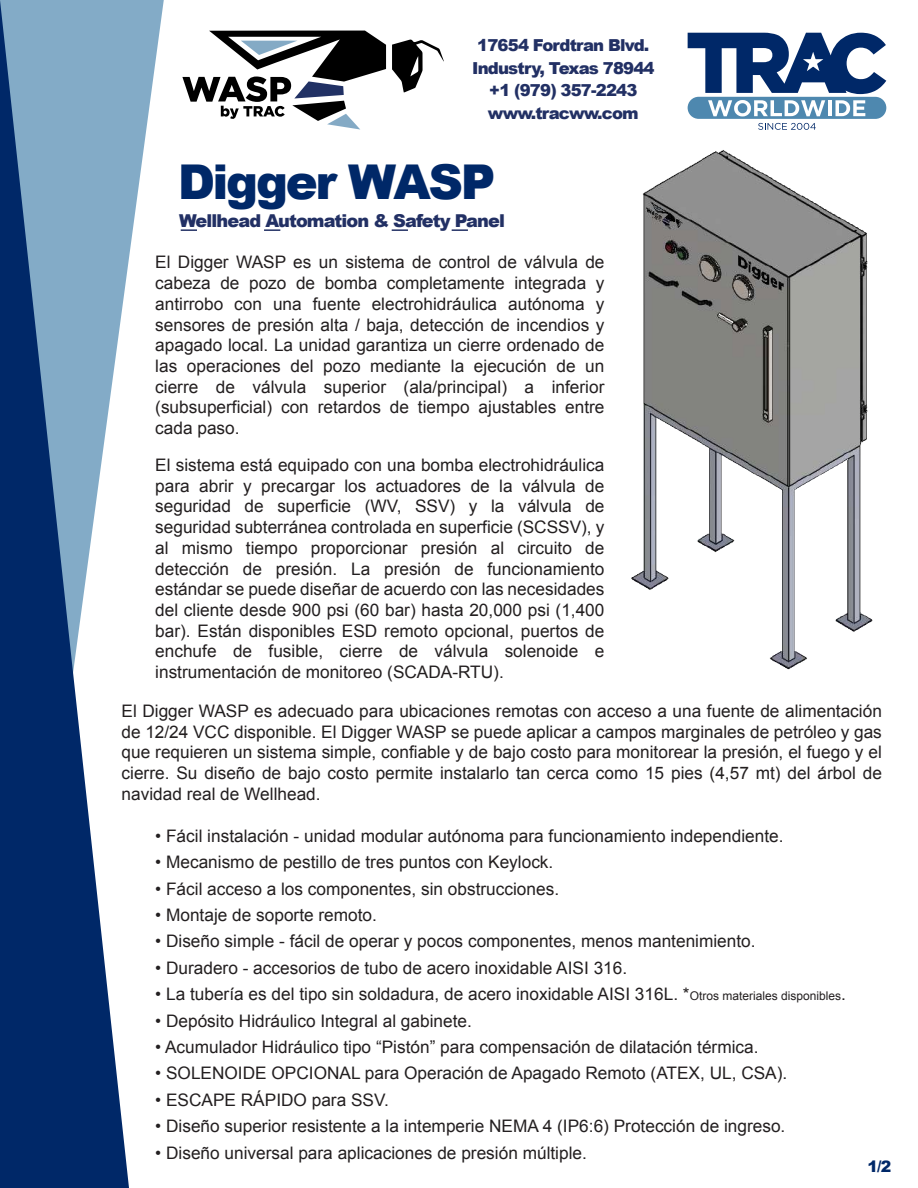
<style>
.page{position:relative;width:918px;height:1188px;background:#fff}
.page>*{position:absolute;margin:0;border:0;box-sizing:border-box;transform-origin:0 0}
.t1{font:900 48px "Arial";letter-spacing:-.05em;color:#002868}
.t2{font:900 17.7px "Arial";letter-spacing:-.05em;color:#223064}
.t3{font:17.25px/20.7px "Arial";color:#231f20;text-align:justify}
.t4{font:900 16.5px/22.8px "Arial";letter-spacing:-.05em;color:#223064;text-align:center}
.t5{font:900 15.75px "Arial";color:#002868}
.s1{font-size:12px}
</style>
<div class="page">
<svg style="left:181px;top:229px;width:16px;height:2px"></svg>
<svg style="left:264px;top:229px;width:16px;height:2px"></svg>
<svg style="left:392px;top:229px;width:16px;height:2px"></svg>
<svg style="left:452px;top:229px;width:16px;height:2px"></svg>
<svg style="left:129px;top:0;width:35px;height:257px"></svg>
<svg style="left:0;top:0;width:129px;height:1188px"></svg>
<svg style="left:392px;top:39px;width:52px;height:53px"></svg>
<svg style="left:182px;top:30px;width:204px;height:100px"></svg>
<div style="left:688px;top:97px;width:198px;height:22px;background:#4e88af;border-radius:11px"></div>
<svg style="left:708px;top:100px;width:117px;height:16px"></svg>
<hr style="left:828px;top:100px;width:4px;height:16px;background:#fff">
<svg style="left:835px;top:100px;width:30px;height:16px"></svg>
<svg style="left:688px;top:33px;width:198px;height:61px"></svg>
<svg style="left:758px;top:123px;width:58px;height:7px"></svg>
<img style="left:631px;top:150px;width:242px;height:520px">
<p class="t4" style="left:472px;top:33px;width:184px">17654 Fordtran Blvd.<br>Industry, Texas 78944 +1 (979) 357-2243 www.tracww.com</p>
<h1 class="t1" style="left:178px;top:147px;width:319px">Digger WASP</h1>
<p class="t2" style="left:179px;top:208px;width:327px">Wellhead Automation &amp; Safety Panel</p>
<p class="t3" style="left:155px;top:252px;width:451px">El Digger WASP es un sistema de control de válvula de cabeza de pozo de bomba completamente integrada y antirrobo con una fuente electrohidráulica autónoma y sensores de presión alta / baja, detección de incendios y apagado local. La unidad garantiza un cierre ordenado de las operaciones del pozo mediante la ejecución de un cierre de válvula superior (ala/principal) a inferior (subsuperficial) con retardos de tiempo ajustables entre cada paso.</p>
<p class="t3" style="left:155px;top:455px;width:451px">El sistema está equipado con una bomba electrohidráulica para abrir y precargar los actuadores de la válvula de seguridad de superficie (WV, SSV) y la válvula de seguridad subterránea controlada en superficie (SCSSV), y al mismo tiempo proporcionar presión al circuito de detección de presión. La presión de funcionamiento estándar se puede diseñar de acuerdo con las necesidades del cliente desde 900 psi (60 bar) hasta 20,000 psi (1,400 bar). Están disponibles ESD remoto opcional, puertos de enchufe de fusible, cierre de válvula solenoide e instrumentación de monitoreo (SCADA-RTU).</p>
<p class="t3" style="left:122px;top:701px;width:762px">El Digger WASP es adecuado para ubicaciones remotas con acceso a una fuente de alimentación de 12/24 VCC disponible. El Digger WASP se puede aplicar a campos marginales de petróleo y gas que requieren un sistema simple, confiable y de bajo costo para monitorear la presión, el fuego y el cierre. Su diseño de bajo costo permite instalarlo tan cerca como 15 pies (4,57 mt) del árbol de navidad real de Wellhead.</p>
<p class="t3" style="left:155px;top:826px;width:630px">• Fácil instalación - unidad modular autónoma para funcionamiento independiente.</p>
<p class="t3" style="left:155px;top:852px;width:400px">• Mecanismo de pestillo de tres puntos con Keylock.</p>
<p class="t3" style="left:155px;top:878px;width:405px">• Fácil acceso a los componentes, sin obstrucciones.</p>
<p class="t3" style="left:155px;top:905px;width:223px">• Montaje de soporte remoto.</p>
<p class="t3" style="left:155px;top:931px;width:602px">• Diseño simple - fácil de operar y pocos componentes, menos mantenimiento.</p>
<p class="t3" style="left:155px;top:958px;width:474px">• Duradero - accesorios de tubo de acero inoxidable AISI 316.</p>
<p class="t3" style="left:155px;top:984px;width:692px">• La tubería es del tipo sin soldadura, de acero inoxidable AISI 316L. *<span class="s1">Otros materiales disponibles</span>.</p>
<p class="t3" style="left:155px;top:1010px;width:318px">• Depósito Hidráulico Integral al gabinete.</p>
<p class="t3" style="left:155px;top:1037px;width:605px">• Acumulador Hidráulico tipo “Pistón” para compensación de dilatación térmica.</p>
<p class="t3" style="left:155px;top:1063px;width:634px">• SOLENOIDE OPCIONAL para Operación de Apagado Remoto (ATEX, UL, CSA).</p>
<p class="t3" style="left:155px;top:1090px;width:235px">• ESCAPE RÁPIDO para SSV.</p>
<p class="t3" style="left:155px;top:1116px;width:632px">• Diseño superior resistente a la intemperie NEMA 4 (IP6:6) Protección de ingreso.</p>
<p class="t3" style="left:155px;top:1142px;width:433px">• Diseño universal para aplicaciones de presión múltiple.</p>
<p class="t5" style="left:867px;top:1155px;width:25px">1/2</p>
</div>
